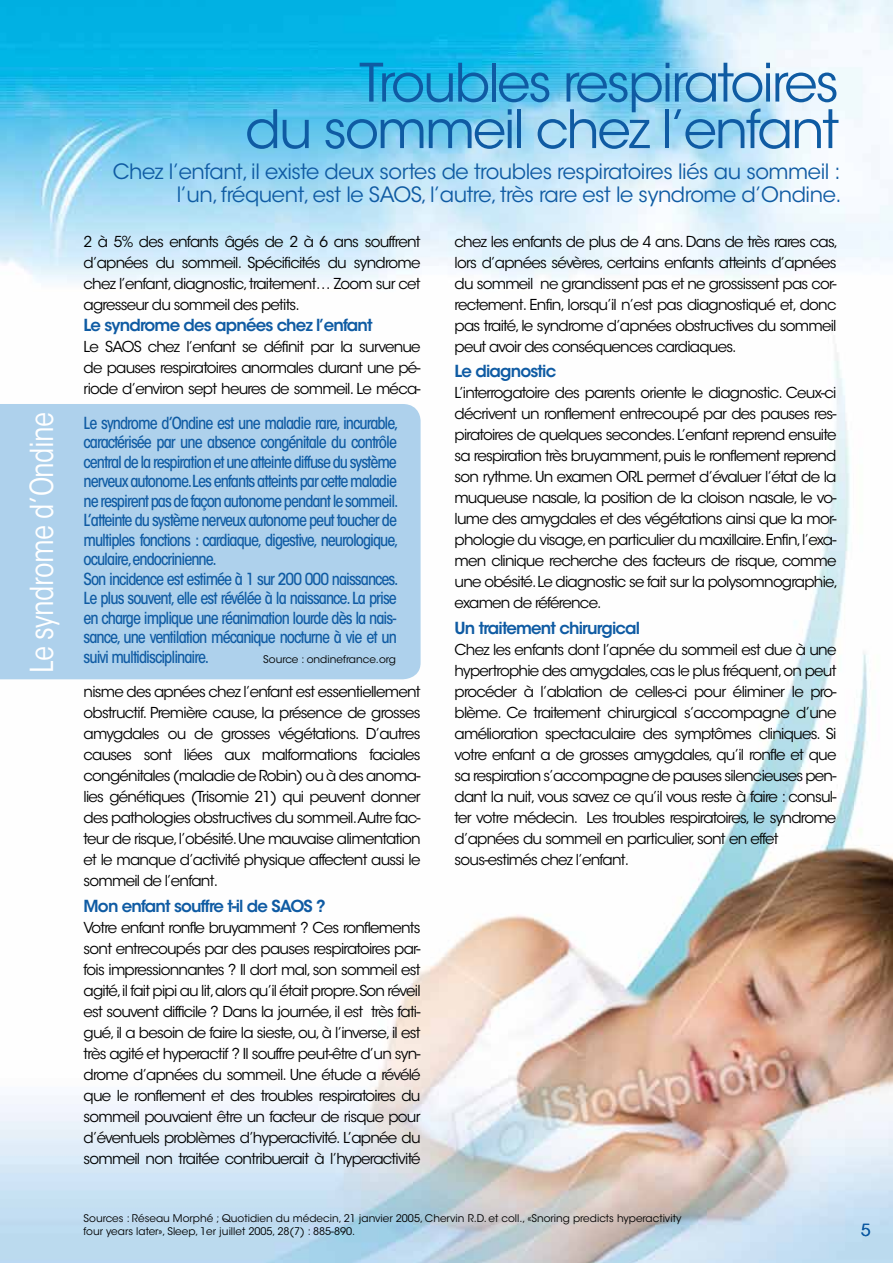
<style>
.page{position:relative;width:893px;height:1263px;background:#fff}
.page>*{position:absolute;margin:0;border:0;box-sizing:border-box;transform-origin:0 0}
.t1{font:52.5px/46.5px "ITC Avant Garde Std";letter-spacing:-.04em;color:#0f5ba3;text-align:right}
.t2{font:condensed 31.5px "ITC Avant Garde Std";letter-spacing:-.02em;color:#fff}
.t3{font:21px/22.5px "ITC Avant Garde Std";letter-spacing:-.02em;color:#0f5ba3;text-align:right}
.t4{font:500 condensed 16.5px/19.5px "ITC Avant Garde Std";letter-spacing:-.06em;color:#0f5ba3}
.t5{font:600 16.5px "ITC Avant Garde Std";letter-spacing:-.05em;color:#0f5ba3}
.t6{font:16.5px "ITC Avant Garde Std";color:#0f5ba3}
.t7{font:15px/21px "ITC Avant Garde Std";letter-spacing:-.05em;color:#000;text-align:justify}
.t8{font:10.5px/13.5px "ITC Avant Garde Std";color:#000}
</style>
<div class="page">
<img style="left:0;top:0;width:893px;height:1263px">
<div style="left:0;top:404px;width:421px;height:275px;background:#aed1ec"></div>
<h2 class="t2" style="left:23px;top:673px;width:263px;rotate:-90deg">Le syndrome d’Ondine</h2>
<h1 class="t1" style="left:245px;top:60px;width:595px">Troubles respiratoires<br>du sommeil chez l’enfant</h1>
<h3 class="t3" style="left:113px;top:161px;width:730px">Chez l’enfant, il existe deux sortes de troubles respiratoires liés au sommeil : l’un, fréquent, est le SAOS, l’autre, très rare est le syndrome d’Ondine.</h3>
<p class="t7" style="left:84px;top:231px;width:339px">2 à 5% des enfants âgés de 2 à 6 ans souffrent d’apnées du sommeil. Spécificités du syndrome chez l’enfant, diagnostic, traitement… Zoom sur cet agresseur du sommeil des petits.</p>
<p class="t5" style="left:84px;top:315px;width:291px">Le syndrome des apnées chez l’enfant</p>
<p class="t7" style="left:84px;top:336px;width:338px">Le SAOS chez l’enfant se définit par la survenue de pauses respiratoires anormales durant une pé&shy;riode d’environ sept heures de sommeil. Le méca-</p>
<p class="t4" style="left:84px;top:413px;width:317px">Le syndrome d’Ondine est une maladie rare, incurable, caractérisée par une absence congénitale du contrôle central de la respiration et une atteinte diffuse du système nerveux autonome.Les enfants atteints par cette maladie ne respirent pas de façon autonome pendant le sommeil.<br>L’atteinte du système nerveux autonome peut toucher de multiples fonctions : cardiaque, digestive, neurologique, oculaire,endocrinienne.<br>Son incidence est estimée à 1 sur 200 000 naissances.<br>Le plus souvent, elle est révélée à la naissance. La prise en charge implique une réanimation lourde dès la nais&shy;sance, une ventilation mécanique nocturne à vie et un suivi multidisciplinaire.</p>
<p class="t8" style="left:263px;top:652px;width:134px">Source : ondinefrance.org</p>
<p class="t7" style="left:84px;top:682px;width:338px">nisme des apnées chez l’enfant est essentiellement obstructif. Première cause, la présence de grosses amygdales ou de grosses végétations. D’autres causes sont liées aux malformations faciales congénitales (maladie de Robin) ou à des anoma&shy;lies génétiques (Trisomie 21) qui peuvent donner des pathologies obstructives du sommeil.Autre fac&shy;teur de risque, l’obésité. Une mauvaise alimentation et le manque d’activité physique affectent aussi le sommeil de l’enfant.</p>
<p class="t5" style="left:84px;top:895px;width:244px">Mon enfant souffre t-il de SAOS ?</p>
<p class="t7" style="left:84px;top:917px;width:339px">Votre enfant ronfle bruyamment ? Ces ronflements sont entrecoupés par des pauses respiratoires par&shy;fois impressionnantes ? Il dort mal, son sommeil est agité,il fait pipi au lit,alors qu’il était propre.Son réveil est souvent difficile ? Dans la journée, il est très fati&shy;gué, il a besoin de faire la sieste, ou, à l’inverse, il est très agité et hyperactif ? Il souffre peut-être d’un syn&shy;drome d’apnées du sommeil. Une étude a révélé que le ronflement et des troubles respiratoires du sommeil pouvaient être un facteur de risque pour d’éventuels problèmes d’hyperactivité. L’apnée du sommeil non traitée contribuerait à l’hyperactivité</p>
<p class="t7" style="left:455px;top:231px;width:385px">chez les enfants de plus de 4 ans. Dans de très rares cas, lors d’apnées sévères, certains enfants atteints d’apnées du sommeil ne grandissent pas et ne grossissent pas cor&shy;rectement. Enfin, lorsqu’il n’est pas diagnostiqué et, donc pas traité, le syndrome d’apnées obstructives du sommeil peut avoir des conséquences cardiaques.</p>
<p class="t5" style="left:455px;top:361px;width:103px">Le diagnostic</p>
<p class="t7" style="left:455px;top:383px;width:385px">L’interrogatoire des parents oriente le diagnostic. Ceux-ci décrivent un ronflement entrecoupé par des pauses res&shy;piratoires de quelques secondes. L’enfant reprend ensuite sa respiration très bruyamment, puis le ronflement reprend son rythme. Un examen ORL permet d’évaluer l’état de la muqueuse nasale, la position de la cloison nasale, le vo&shy;lume des amygdales et des végétations ainsi que la mor&shy;phologie du visage, en particulier du maxillaire. Enfin, l’exa&shy;men clinique recherche des facteurs de risque, comme une obésité. Le diagnostic se fait sur la polysomnographie, examen de référence.</p>
<p class="t5" style="left:455px;top:617px;width:187px">Un traitement chirurgical</p>
<p class="t7" style="left:455px;top:639px;width:383px;text-align:left">Chez les enfants dont l’apnée du sommeil est due à une hypertrophie des amygdales, cas le plus fréquent, on peut procéder à l’ablation de celles-ci pour éliminer le pro&shy;blème. Ce traitement chirurgical s’accompagne d’une amélioration spectaculaire des symptômes cliniques. Si votre enfant a de grosses amygdales, qu’il ronfle et que sa respiration s’accompagne de pauses silencieuses pen&shy;dant la nuit, vous savez ce qu’il vous reste à faire : consul&shy;ter votre médecin. Les troubles respiratoires, le syndrome d’apnées du sommeil en particulier, sont en effet sous-estimés chez l’enfant.</p>
<p class="t8" style="left:84px;top:1211px;width:599px">Sources : Réseau Morphé ; Quotidien du médecin, 21 janvier 2005, Chervin R.D. et coll., «Snoring predicts hyperactivity four years later», Sleep, 1er juillet 2005, 28(7) : 885-890.</p>
<p class="t6" style="left:861px;top:1219px;width:11px">5</p>
</div>
